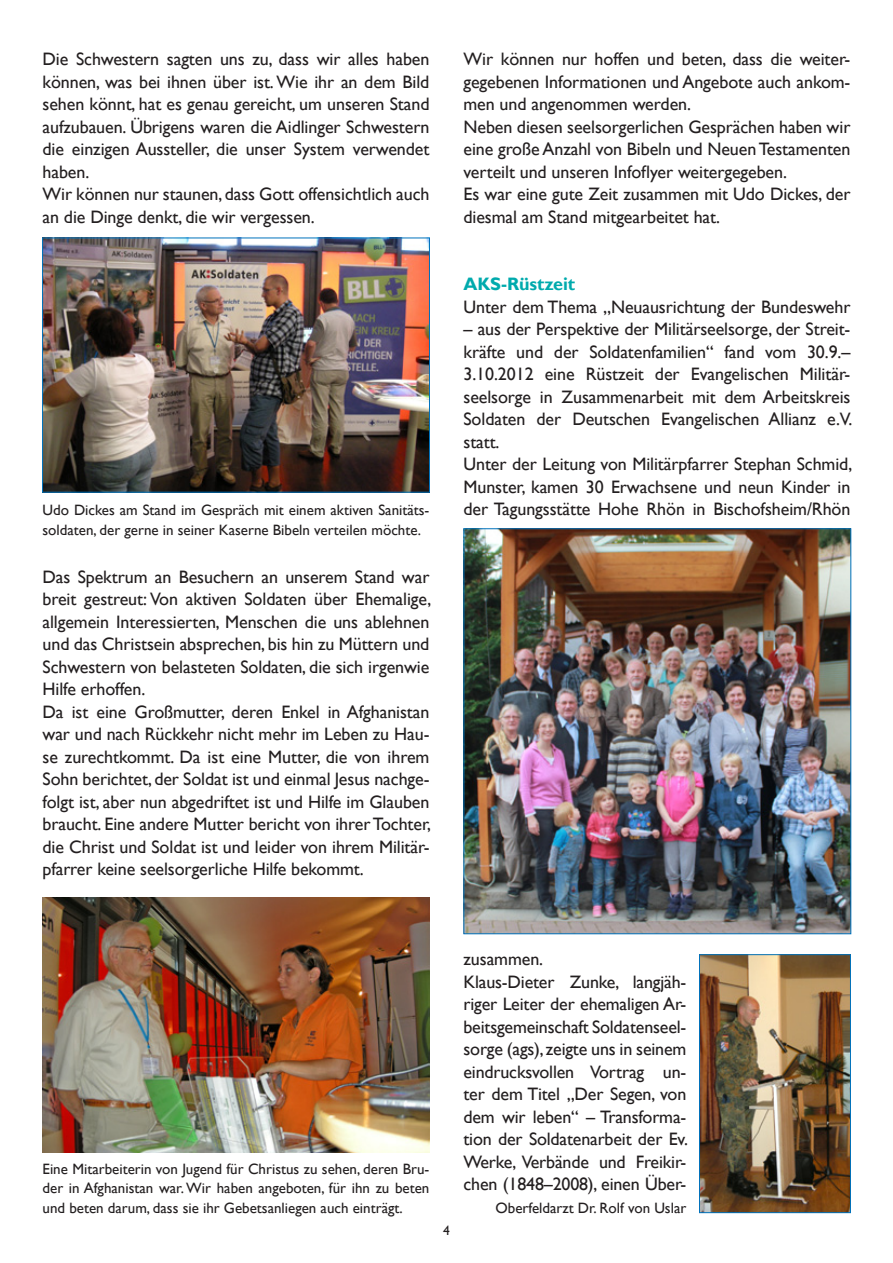
<style>
.page{position:relative;width:893px;height:1263px;background:#fff}
.page>*{position:absolute;margin:0;border:0;box-sizing:border-box;transform-origin:0 0}
.Fließtext{font:18px/22.5px "Gill Sans";letter-spacing:-.005em;color:#231f20;text-align:justify}
.Fließtext-2{font:700 18px "Gill Sans";letter-spacing:-.005em;color:#00aaad}
.BU{font:15px/19.5px "Gill Sans";color:#231f20}
.t1{font:13.5px "Gill Sans";color:#231f20}
</style>
<div class="page">
<img style="left:43px;top:898px;width:386px;height:254px">
<img style="left:44px;top:240px;width:384px;height:251px">
<div style="left:42px;top:238px;width:388px;height:255px;border:1px solid #0072bc"></div>
<img style="left:465px;top:530px;width:384px;height:402px">
<div style="left:463px;top:528px;width:388px;height:406px;border:1px solid #0072bc"></div>
<img style="left:701px;top:956px;width:148px;height:255px">
<div style="left:699px;top:954px;width:152px;height:259px;border:1px solid #0072bc"></div>
<p class="Fließtext" style="left:43px;top:48px;width:389px">Die Schwestern sagten uns zu, dass wir alles haben können, was bei ihnen über ist. Wie ihr an dem Bild sehen könnt, hat es genau gereicht, um unseren Stand aufzubauen. Übrigens waren die Aidlinger Schwestern die einzigen Aussteller, die unser System verwendet haben.</p>
<p class="Fließtext" style="left:43px;top:183px;width:388px">Wir können nur staunen, dass Gott offensichtlich auch an die Dinge denkt, die wir vergessen.</p>
<p class="BU" style="left:43px;top:501px;width:388px">Udo Dickes am Stand im Gespräch mit einem aktiven Sanitäts&shy;soldaten, der gerne in seiner Kaserne Bibeln verteilen möchte.</p>
<p class="Fließtext" style="left:43px;top:566px;width:390px">Das Spektrum an Besuchern an unserem Stand war breit gestreut: Von aktiven Soldaten über Ehemalige, allgemein Interessierten, Menschen die uns ablehnen und das Christsein absprechen, bis hin zu Müttern und Schwestern von belasteten Soldaten, die sich irgenwie Hilfe erhoffen.</p>
<p class="Fließtext" style="left:43px;top:701px;width:390px">Da ist eine Großmutter, deren Enkel in Afghanistan war und nach Rückkehr nicht mehr im Leben zu Hau&shy;se zurechtkommt. Da ist eine Mutter, die von ihrem Sohn berichtet, der Soldat ist und einmal Jesus nachge&shy;folgt ist, aber nun abgedriftet ist und Hilfe im Glauben braucht. Eine andere Mutter bericht von ihrer Tochter, die Christ und Soldat ist und leider von ihrem Militär&shy;pfarrer keine seelsorgerliche Hilfe bekommt.</p>
<p class="Fließtext" style="left:463px;top:48px;width:388px">Wir können nur hoffen und beten, dass die weiter&shy;gegebenen Informationen und Angebote auch ankom&shy;men und angenommen werden.</p>
<p class="Fließtext" style="left:463px;top:116px;width:388px">Neben diesen seelsorgerlichen Gesprächen haben wir eine große Anzahl von Bibeln und Neuen Testamenten verteilt und unseren Infoflyer weitergegeben.</p>
<p class="Fließtext" style="left:463px;top:183px;width:388px">Es war eine gute Zeit zusammen mit Udo Dickes, der diesmal am Stand mitgearbeitet hat.</p>
<p class="Fließtext-2" style="left:463px;top:273px;width:113px">AKS-Rüstzeit</p>
<p class="Fließtext" style="left:463px;top:296px;width:388px">Unter dem Thema „Neuausrichtung der Bundeswehr</p>
<p class="Fließtext" style="left:463px;top:318px;width:390px">– aus der Perspektive der Militärseelsorge, der Streit&shy;kräfte und der Soldatenfamilien“ fand vom 30.9.– 3.10.2012 eine Rüstzeit der Evangelischen Militär&shy;seelsorge in Zusammenarbeit mit dem Arbeitskreis Soldaten der Deutschen Evangelischen Allianz e.V. statt.</p>
<p class="Fließtext" style="left:463px;top:453px;width:390px">Unter der Leitung von Militärpfarrer Stephan Schmid, Munster, kamen 30 Erwachsene und neun Kinder in der Tagungsstätte Hohe Rhön in Bischofsheim/Rhön</p>
<p class="BU" style="left:43px;top:1159px;width:388px;text-align:justify">Eine Mitarbeiterin von Jugend für Christus zu sehen, deren Bru&shy;der in Afghanistan war. Wir haben angeboten, für ihn zu beten und beten darum, dass sie ihr Gebetsanliegen auch einträgt.</p>
<p class="t1" style="left:443px;top:1223px;width:8px">4</p>
<p class="Fließtext" style="left:463px;top:948px;width:81px">zusammen.</p>
<p class="Fließtext" style="left:463px;top:971px;width:226px">Klaus-Dieter Zunke, langjäh&shy;riger Leiter der ehemaligen Ar&shy;beitsgemeinschaft Soldatenseel&shy;sorge (ags), zeigte uns in seinem eindrucksvollen Vortrag un&shy;ter dem Titel „Der Segen, von dem wir leben“ – Transforma&shy;tion der Soldatenarbeit der Ev.<br>Werke, Verbände und Freikir&shy;chen (1848–2008), einen Über-</p>
<p class="BU" style="left:495px;top:1198px;width:192px">Oberfeldarzt Dr. Rolf von Uslar</p>
</div>
